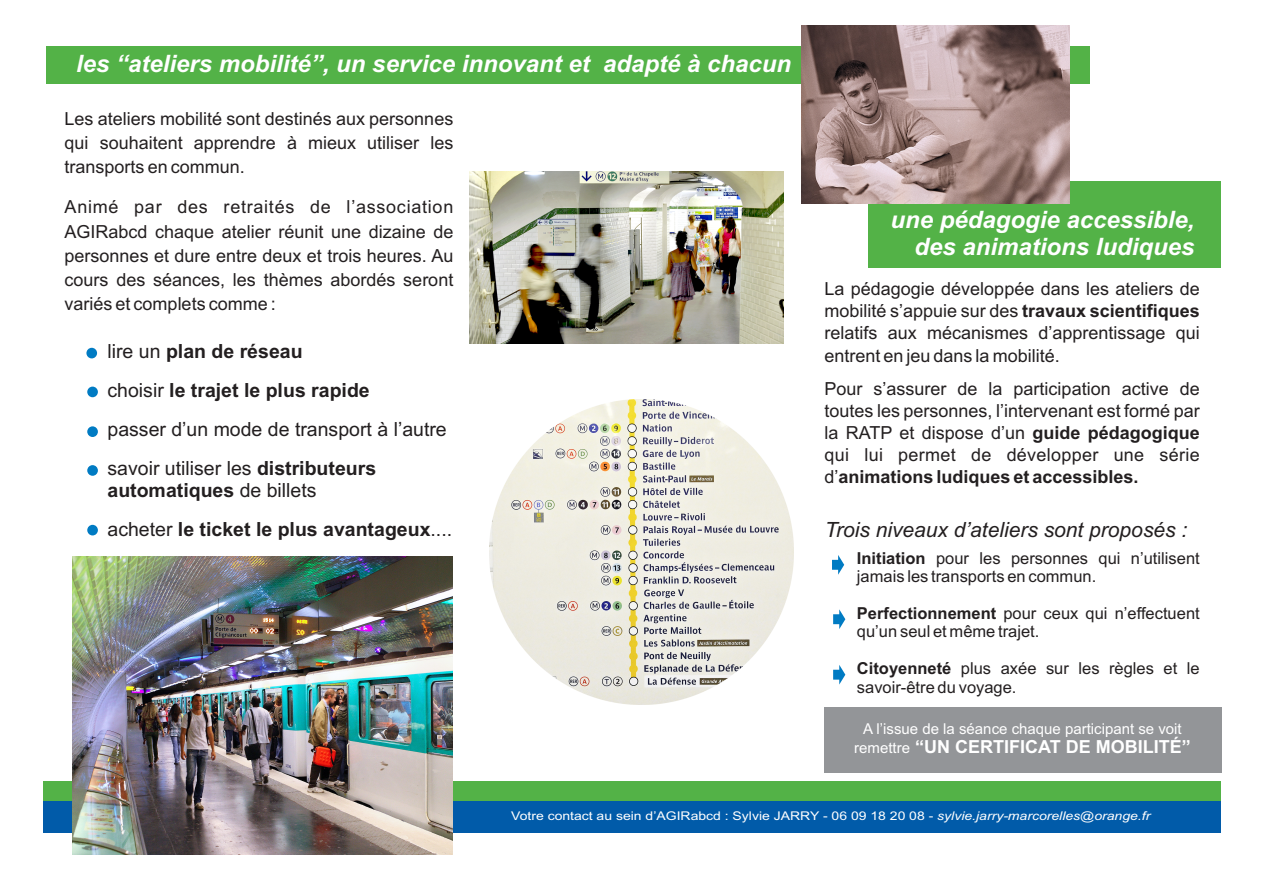
<style>
.page{position:relative;width:1263px;height:893px;background:#fff}
.page>*{position:absolute;margin:0;border:0;box-sizing:border-box;transform-origin:0 0}
.t1{font:italic 700 24px/26.8px "Arial";color:#fff;text-align:right}
.t2{font:italic 21px "Arial";color:#231f20}
.t3{font:19.5px/39.2px "Arial";color:#231f20}
.t4{font:700 19.5px/39.2px "Arial";color:#231f20}
.t5{font:18px/22px "Arial";color:#231f20;text-align:justify}
.t6{font:700 18px "Arial";color:#fff}
.t7{font:16.5px/18.5px "Arial";color:#231f20}
.t8{font:15px "Arial";color:#fff}
.t9{font:12px "Arial";color:#fff;scale:1.16 1}
.s1{font-weight:700}
.s2{font-weight:400}
.s3{font-weight:400;font-size:15px}
.s4{font-style:italic}
</style>
<div class="page">
<div style="left:868px;top:182px;width:353px;height:86px;background:#53b247"></div>
<div style="left:824px;top:707px;width:397px;height:66px;background:#939598"></div>
<div style="left:43px;top:800px;width:1178px;height:33px;background:#015ba9"></div>
<div style="left:47px;top:46px;width:1043px;height:37px;background:#53b247"></div>
<div style="left:43px;top:781px;width:1178px;height:20px;background:#53b247"></div>
<img style="left:802px;top:26px;width:267px;height:178px">
<svg style="left:832px;top:555px;width:12px;height:20px"></svg>
<svg style="left:833px;top:609px;width:12px;height:20px"></svg>
<svg style="left:833px;top:665px;width:12px;height:20px"></svg>
<div style="left:86px;top:348px;width:11px;height:10px;background:#007bc3;border-radius:50%"></div>
<div style="left:87px;top:387px;width:11px;height:10px;background:#007bc3;border-radius:50%"></div>
<div style="left:87px;top:426px;width:11px;height:11px;background:#007bc3;border-radius:50%"></div>
<div style="left:87px;top:525px;width:11px;height:10px;background:#007bc3;border-radius:50%"></div>
<img style="left:73px;top:556px;width:380px;height:298px">
<div style="left:87px;top:465px;width:11px;height:11px;background:#007bc3;border-radius:50%"></div>
<img style="left:470px;top:172px;width:314px;height:171px">
<img style="left:489px;top:400px;width:305px;height:304px">
<h1 class="t1" style="left:76px;top:52px;width:716px">les “ateliers mobilité”, un service innovant et adapté à chacun</h1>
<p class="t5" style="left:65px;top:108px;width:390px;line-height:24.2px">Les ateliers mobilité sont destinés aux personnes qui souhaitent apprendre à mieux utiliser les transports en commun.</p>
<p class="t5" style="left:65px;top:197px;width:390px;line-height:24.2px">Animé par des retraités de l’association AGIRabcd chaque atelier réunit une dizaine de personnes et dure entre deux et trois heures. Au cours des séances, les thèmes abordés seront variés et complets comme :</p>
<p class="t3" style="left:107px;top:333px;width:341px">lire un <span class="s1">plan de réseau<br></span>choisir <span class="s1">le trajet le plus rapide<br></span>passer d’un mode de transport à l’autre savoir utiliser les <span class="s1">distributeurs</span></p>
<p class="t4" style="left:107px;top:472px;width:346px">automatiques <span class="s2">de billets<br>acheter</span> le ticket le plus avantageux<span class="s2">....</span></p>
<h1 class="t1" style="left:890px;top:208px;width:306px">une pédagogie accessible, des animations ludiques</h1>
<p class="t5" style="left:824px;top:279px;width:377px">La pédagogie développée dans les ateliers de mobilité s’appuie sur des <span class="s1">travaux scientifiques </span>relatifs aux mécanismes d’apprentissage qui entrent en jeu dans la mobilité.</p>
<p class="t5" style="left:824px;top:379px;width:377px">Pour s’assurer de la participation active de toutes les personnes, l’intervenant est formé par la RATP et dispose d’un <span class="s1">guide pédagogique </span>qui lui permet de développer une série d’<span class="s1">animations ludiques et accessibles.</span></p>
<p class="t2" style="left:825px;top:522px;width:364px">Trois niveaux d’ateliers sont proposés :</p>
<p class="t7" style="left:857px;top:550px;width:344px"><span class="s1">Initiation</span> pour les personnes qui n’utilisent jamais les transports en commun.</p>
<p class="t7" style="left:857px;top:605px;width:344px"><span class="s1">Perfectionnement</span> pour ceux qui n’effectuent qu’un seul et même trajet.</p>
<p class="t7" style="left:857px;top:661px;width:344px"><span class="s1">Citoyenneté</span> plus axée sur les règles et le savoir-être du voyage.</p>
<p class="t8" style="left:863px;top:723px;width:320px">A l’issue de la séance chaque participant se voit</p>
<p class="t6" style="left:854px;top:740px;width:338px"><span class="s3">remettre</span> “UN CERTIFICAT DE MOBILITÉ”</p>
<p class="t9" style="left:511px;top:811px;width:553px">Votre contact au sein d’AGIRabcd : Sylvie JARRY - 06 09 18 20 08 - <span class="s4">sylvie.jarry-marcorelles@orange.fr</span></p>
</div>
